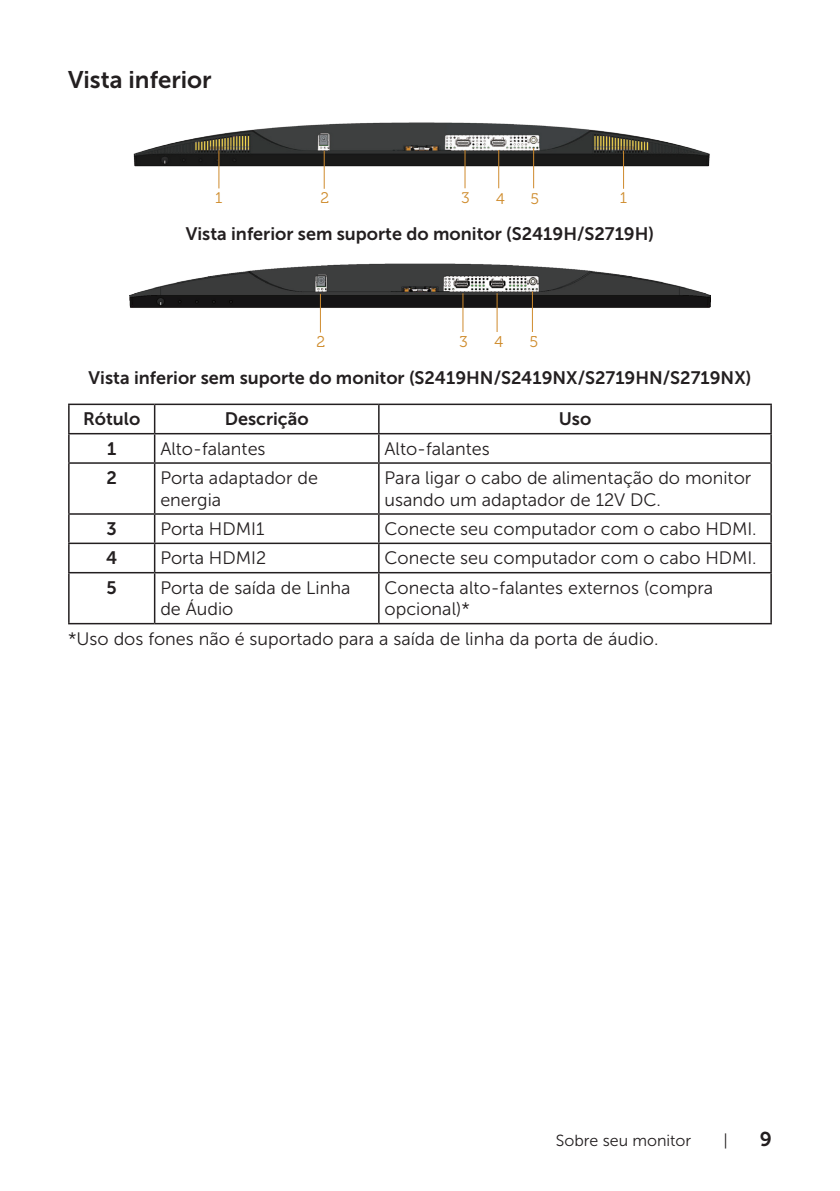
<style>
.page{position:relative;width:840px;height:1191px;background:#fff}
.page>*{position:absolute;margin:0;border:0;box-sizing:border-box;transform-origin:0 0}
.Head_3{font:24px "Museo Sans For Dell 700";color:#231f20}
.t1{font:20px "Museo Sans For Dell 700";color:#231f20}
.text{font:18px/21.6px "Museo Sans For Dell 300";color:#231f20}
.text-2{font:18px "Museo Sans For Dell 700";color:#231f20}
.t2{font:16px "Museo Sans For Dell 300";color:#231f20}
.t3{font:15.6px "Museo For Dell 300";color:#cf8c2d}
.t4{font:15.4px "Museo For Dell 300";color:#cf8c2d}
</style>
<div class="page">
<img style="left:133px;top:122px;width:576px;height:48px">
<hr style="left:323px;top:151px;width:1px;height:38px;background:#cf8b2e">
<hr style="left:464px;top:150px;width:1px;height:38px;background:#cf8b2e">
<hr style="left:498px;top:150px;width:1px;height:38px;background:#cf8b2e">
<hr style="left:533px;top:148px;width:1px;height:40px;background:#cf8b2e">
<hr style="left:218px;top:150px;width:1px;height:38px;background:#cf8b2e">
<hr style="left:622px;top:151px;width:1px;height:38px;background:#cf8b2e">
<img style="left:130px;top:263px;width:579px;height:49px">
<hr style="left:320px;top:294px;width:1px;height:38px;background:#cf8b2e">
<hr style="left:462px;top:293px;width:1px;height:39px;background:#cf8b2e">
<hr style="left:496px;top:293px;width:1px;height:39px;background:#cf8b2e">
<hr style="left:531px;top:291px;width:1px;height:41px;background:#cf8b2e">
<hr style="left:68px;top:403px;width:86px;height:2px;background:#231f20">
<hr style="left:68px;top:405px;width:2px;height:28px;background:#231f20">
<hr style="left:154px;top:403px;width:224px;height:2px;background:#231f20">
<hr style="left:378px;top:403px;width:393px;height:2px;background:#231f20">
<hr style="left:68px;top:433px;width:86px;height:1px;background:#231f20">
<hr style="left:68px;top:434px;width:2px;height:28px;background:#231f20">
<hr style="left:154px;top:433px;width:224px;height:1px;background:#231f20">
<svg style="left:154px;top:405px;width:1px;height:57px"></svg>
<hr style="left:378px;top:433px;width:393px;height:1px;background:#231f20">
<svg style="left:378px;top:405px;width:1px;height:57px"></svg>
<svg style="left:770px;top:405px;width:1px;height:57px"></svg>
<hr style="left:68px;top:462px;width:86px;height:2px;background:#231f20">
<hr style="left:68px;top:464px;width:2px;height:49px;background:#231f20">
<hr style="left:154px;top:462px;width:224px;height:2px;background:#231f20">
<hr style="left:154px;top:464px;width:1px;height:49px;background:#231f20">
<hr style="left:378px;top:462px;width:393px;height:2px;background:#231f20">
<hr style="left:378px;top:464px;width:1px;height:49px;background:#231f20">
<hr style="left:770px;top:464px;width:1px;height:49px;background:#231f20">
<hr style="left:68px;top:513px;width:86px;height:2px;background:#231f20">
<hr style="left:68px;top:515px;width:2px;height:27px;background:#231f20">
<hr style="left:154px;top:513px;width:224px;height:2px;background:#231f20">
<hr style="left:378px;top:513px;width:393px;height:2px;background:#231f20">
<hr style="left:68px;top:542px;width:86px;height:2px;background:#231f20">
<hr style="left:68px;top:544px;width:2px;height:28px;background:#231f20">
<hr style="left:154px;top:542px;width:224px;height:2px;background:#231f20">
<svg style="left:154px;top:515px;width:1px;height:57px"></svg>
<hr style="left:378px;top:542px;width:393px;height:2px;background:#231f20">
<svg style="left:378px;top:515px;width:1px;height:57px"></svg>
<svg style="left:770px;top:515px;width:1px;height:57px"></svg>
<hr style="left:68px;top:572px;width:86px;height:1px;background:#231f20">
<hr style="left:68px;top:573px;width:2px;height:50px;background:#231f20">
<hr style="left:154px;top:572px;width:224px;height:1px;background:#231f20">
<hr style="left:154px;top:573px;width:1px;height:50px;background:#231f20">
<hr style="left:378px;top:572px;width:393px;height:1px;background:#231f20">
<hr style="left:378px;top:573px;width:1px;height:50px;background:#231f20">
<hr style="left:770px;top:573px;width:1px;height:50px;background:#231f20">
<hr style="left:68px;top:623px;width:86px;height:1px;background:#231f20">
<hr style="left:154px;top:623px;width:224px;height:1px;background:#231f20">
<hr style="left:378px;top:623px;width:393px;height:1px;background:#231f20">
<p class="Head_3" style="left:68px;top:67px;width:145px">Vista inferior</p>
<p class="t4" style="left:215px;top:189px;width:9px">1</p>
<p class="t4" style="left:320px;top:190px;width:10px">2</p>
<p class="t4" style="left:461px;top:190px;width:10px">3</p>
<p class="t4" style="left:495px;top:190px;width:10px">4</p>
<p class="t4" style="left:530px;top:190px;width:10px">5</p>
<p class="t4" style="left:619px;top:190px;width:9px">1</p>
<p class="text-2" style="left:186px;top:224px;width:469px">Vista inferior sem suporte do monitor (S2419H/S2719H)</p>
<p class="t3" style="left:316px;top:333px;width:10px">2</p>
<p class="t3" style="left:459px;top:333px;width:10px">3</p>
<p class="t3" style="left:494px;top:334px;width:10px">4</p>
<p class="t3" style="left:529px;top:334px;width:10px">5</p>
<p class="text-2" style="left:89px;top:367px;width:663px">Vista inferior sem suporte do monitor (S2419HN/S2419NX/S2719HN/S2719NX)</p>
<p class="text-2" style="left:83px;top:409px;width:59px">Rótulo</p>
<p class="text-2" style="left:225px;top:409px;width:85px">Descrição</p>
<p class="text-2" style="left:558px;top:409px;width:34px">Uso</p>
<p class="text-2" style="left:107px;top:438px;width:11px">1</p>
<p class="text" style="left:160px;top:438px;width:107px">Alto-falantes</p>
<p class="text" style="left:384px;top:438px;width:107px">Alto-falantes</p>
<p class="text-2" style="left:106px;top:468px;width:12px">2</p>
<p class="text" style="left:160px;top:467px;width:159px">Porta adaptador de energia</p>
<p class="text" style="left:384px;top:467px;width:368px">Para ligar o cabo de alimentação do monitor usando um adaptador de 12V DC.</p>
<p class="text-2" style="left:106px;top:519px;width:12px">3</p>
<p class="text" style="left:160px;top:518px;width:106px">Porta HDMI1</p>
<p class="text" style="left:384px;top:518px;width:373px">Conecte seu computador com o cabo HDMI.</p>
<p class="text-2" style="left:106px;top:548px;width:13px">4</p>
<p class="text" style="left:160px;top:547px;width:107px">Porta HDMI2</p>
<p class="text" style="left:384px;top:547px;width:373px">Conecte seu computador com o cabo HDMI.</p>
<p class="text-2" style="left:107px;top:577px;width:12px">5</p>
<p class="text" style="left:160px;top:577px;width:191px">Porta de saída de Linha de Áudio</p>
<p class="text" style="left:384px;top:577px;width:330px">Conecta alto-falantes externos (compra opcional)*</p>
<p class="text" style="left:68px;top:628px;width:591px">*Uso dos fones não é suportado para a saída de linha da porta de áudio.</p>
<p class="t2" style="left:555px;top:1131px;width:137px">Sobre seu monitor</p>
<p class="t2" style="left:723px;top:1131px;width:6px">|</p>
<p class="t1" style="left:759px;top:1127px;width:14px">9</p>
</div>
